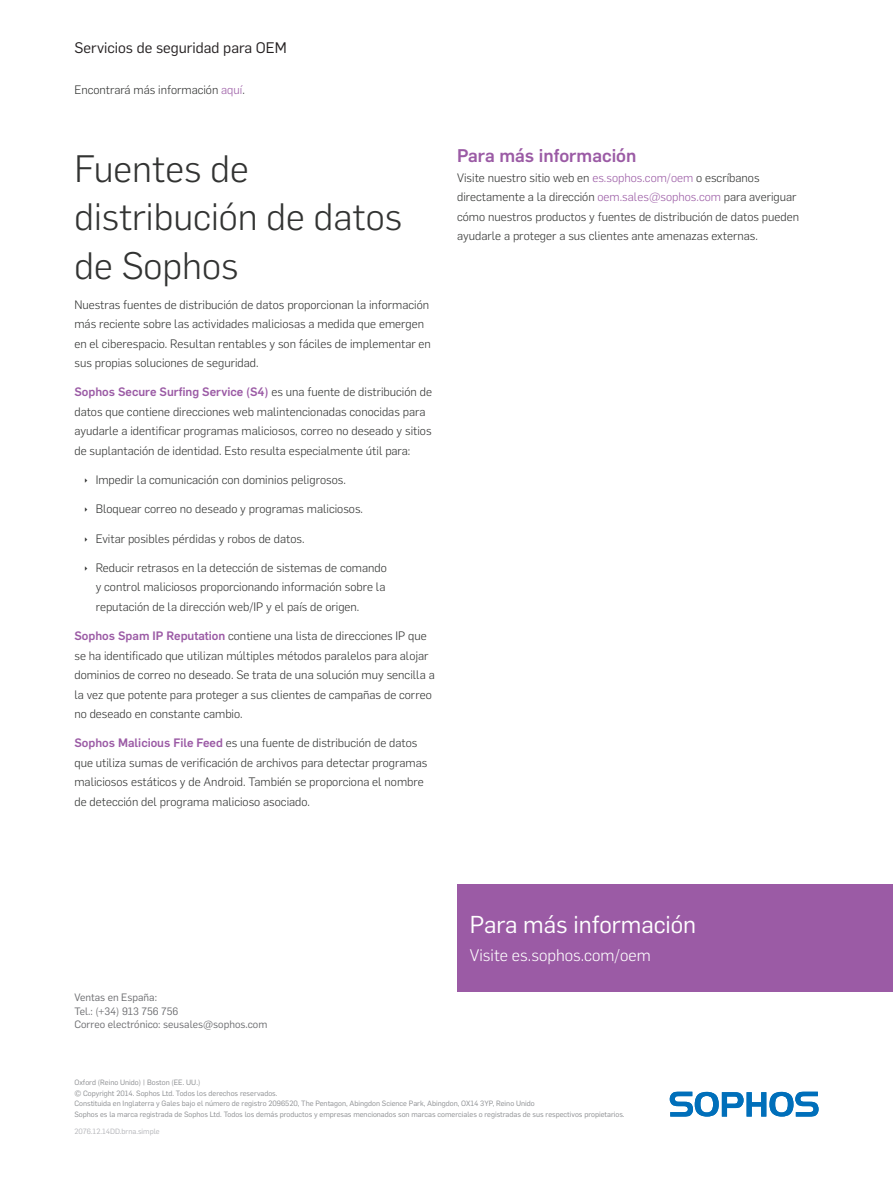
<style>
.page{position:relative;width:893px;height:1191px;background:#fff}
.page>*{position:absolute;margin:0;border:0;box-sizing:border-box;transform-origin:0 0}
.Title_3{font:300 37.5px/48.8px "Flama";color:#323332}
.CTA_Heading{font:24px "Flama";color:#fff}
.Subheading_1{font:500 18px "Flama";color:#9b5ba5}
.CTA_Copy{font:300 16.5px "Flama";color:#fff}
.Page_Header{font:15px "Flama";color:#231f20}
.Body_Copy{font:300 12px/19.5px "Flama";color:#323332}
.Sales_Address{font:10.5px "Flama";color:#6c6d70}
.Copyright{font:7.5px "Flama";color:#8a8c8f}
.Job_No__and_Version{font:7.5px "Flama";color:#b2b3b7}
.s1{color:#9b5ba5}
.s2{font-weight:500;color:#9b5ba5}
</style>
<div class="page">
<div style="left:457px;top:884px;width:436px;height:107px;background:#9b5ba5"></div>
<svg style="left:670px;top:1091px;width:149px;height:25px"></svg>
<p class="Page_Header" style="left:74px;top:38px;width:214px">Servicios de seguridad para OEM</p>
<p class="Body_Copy" style="left:74px;top:79px;width:172px">Encontrará más información <span class="s1">aquí</span>.</p>
<p class="Title_3" style="left:74px;top:142px;width:329px">Fuentes de distribución de datos de Sophos</p>
<p class="Body_Copy" style="left:74px;top:294px;width:358px">Nuestras fuentes de distribución de datos proporcionan la información más reciente sobre las actividades maliciosas a medida que emergen en el ciberespacio. Resultan rentables y son fáciles de implementar en sus propias soluciones de seguridad.</p>
<p class="Body_Copy" style="left:74px;top:382px;width:359px"><span class="s2">Sophos Secure Surfing Service (S4)</span> es una fuente de distribución de datos que contiene direcciones web malintencionadas conocidas para ayudarle a identificar programas maliciosos, correo no deseado y sitios de suplantación de identidad. Esto resulta especialmente útil para:</p>
<p class="Body_Copy" style="left:96px;top:469px;width:252px">Impedir la comunicación con dominios peligrosos.</p>
<p class="Body_Copy" style="left:96px;top:499px;width:269px">Bloquear correo no deseado y programas maliciosos.</p>
<p class="Body_Copy" style="left:96px;top:528px;width:210px">Evitar posibles pérdidas y robos de datos.</p>
<p class="Body_Copy" style="left:96px;top:557px;width:293px;text-align:justify">Reducir retrasos en la detección de sistemas de comando y control maliciosos proporcionando información sobre la reputación de la dirección web/IP y el país de origen.</p>
<p class="Body_Copy" style="left:74px;top:625px;width:362px"><span class="s2">Sophos Spam IP Reputation</span> contiene una lista de direcciones IP que se ha identificado que utilizan múltiples métodos paralelos para alojar dominios de correo no deseado. Se trata de una solución muy sencilla a la vez que potente para proteger a sus clientes de campañas de correo no deseado en constante cambio.</p>
<p class="Body_Copy" style="left:74px;top:733px;width:354px"><span class="s2">Sophos Malicious File Feed</span> es una fuente de distribución de datos que utiliza sumas de verificación de archivos para detectar programas maliciosos estáticos y de Android. También se proporciona el nombre de detección del programa malicioso asociado.</p>
<p class="Subheading_1" style="left:457px;top:143px;width:181px">Para más información</p>
<p class="Body_Copy" style="left:457px;top:167px;width:343px">Visite nuestro sitio web en <span class="s1">es.sophos.com/oem</span> o escríbanos directamente a la dirección <span class="s1">oem.sales@sophos.com</span> para averiguar cómo nuestros productos y fuentes de distribución de datos pueden ayudarle a proteger a sus clientes ante amenazas externas.</p>
<p class="Sales_Address" style="left:74px;top:990px;width:84px">Ventas en España:</p>
<p class="Sales_Address" style="left:74px;top:1003px;width:105px">Tel.: (+34) 913 756 756</p>
<p class="Sales_Address" style="left:74px;top:1017px;width:194px">Correo electrónico: seusales@sophos.com</p>
<p class="CTA_Heading" style="left:470px;top:907px;width:228px">Para más información</p>
<p class="CTA_Copy" style="left:470px;top:943px;width:182px">Visite es.sophos.com/oem</p>
<p class="Copyright" style="left:74px;top:1077px;width:127px">Oxford (Reino Unido) | Boston (EE. UU.)</p>
<p class="Copyright" style="left:74px;top:1087px;width:205px">© Copyright 2014. Sophos Ltd. Todos los derechos reservados.</p>
<p class="Copyright" style="left:74px;top:1098px;width:462px">Constituida en Inglaterra y Gales bajo el número de registro 2096520, The Pentagon, Abingdon Science Park, Abingdon, OX14 3YP, Reino Unido</p>
<p class="Copyright" style="left:74px;top:1108px;width:552px">Sophos es la marca registrada de Sophos Ltd. Todos los demás productos y empresas mencionados son marcas comerciales o registradas de sus respectivos propietarios.</p>
<p class="Job_No__and_Version" style="left:74px;top:1126px;width:87px">2076.12.14DD.brna.simple</p>
</div>
